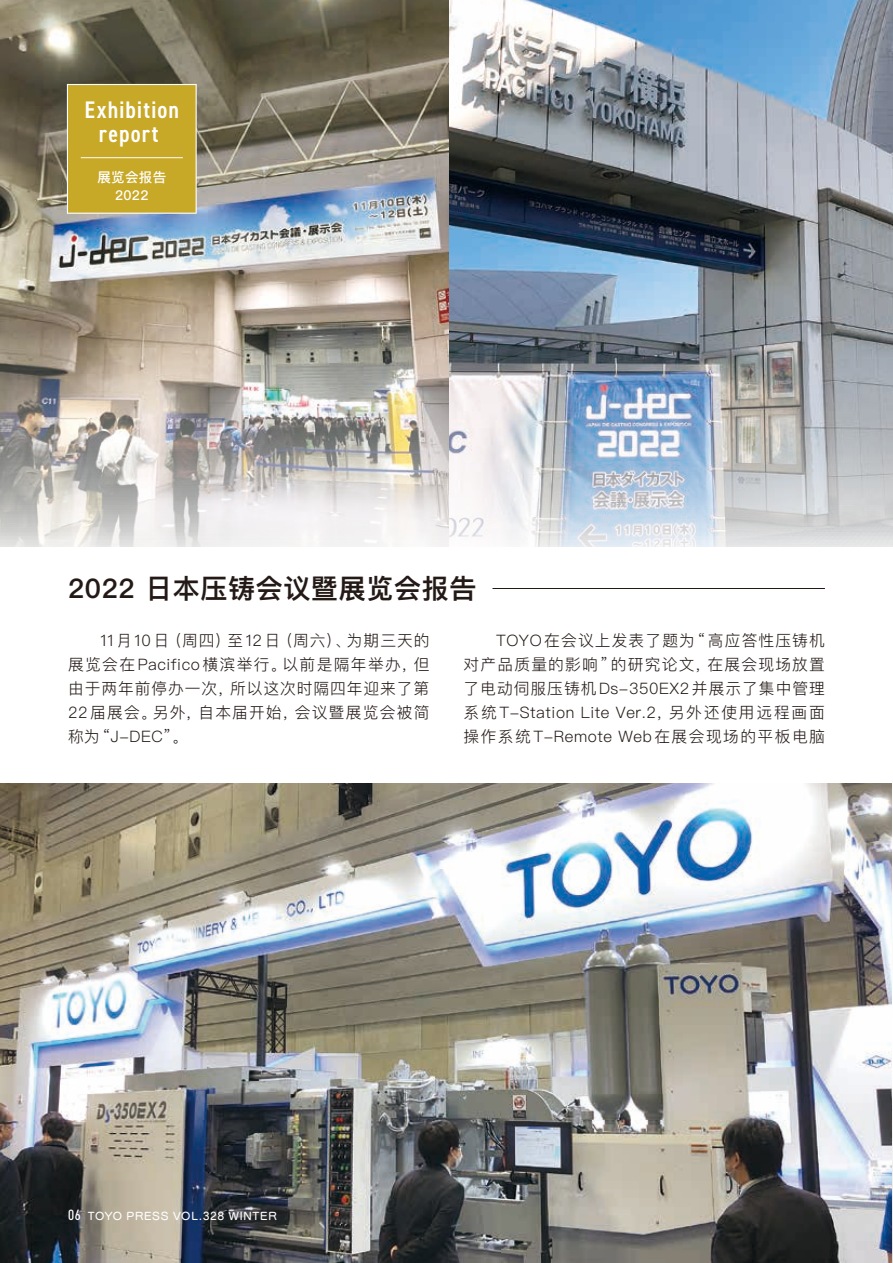
<style>
.page{position:relative;width:893px;height:1263px;background:#fff}
.page>*{position:absolute;margin:0;border:0;box-sizing:border-box;transform-origin:0 0}
.t1{font:600 27px "Ping Fang SC";letter-spacing:.025em;color:#231916}
.t2{font:600 condensed 24px/23.9px "DIN2014";letter-spacing:.045em;color:#fff;text-align:center}
.t3{font:300 15.75px/24px "Ping Fang SC";letter-spacing:.06em;color:#231916;text-align:justify}
.t4{font:500 13.5px/18px "Ping Fang SC";letter-spacing:.025em;color:#fff;text-align:center}
.t5{font:10.5px "Seurat Pro N DB";letter-spacing:.065em;color:#fff}
.s1{font-family:"DIN2014";font-stretch:condensed;font-size:15px}
</style>
<div class="page">
<img style="left:0;top:783px;width:892px;height:480px">
<img style="left:892px;top:631px;width:1px;height:632px">
<img style="left:449px;top:0;width:444px;height:635px">
<img style="left:0;top:0;width:449px;height:547px">
<div style="left:67px;top:84px;width:130px;height:130px;background:#c8a827"></div>
<hr style="left:81px;top:157px;width:102px;height:1px;background:#fff">
<svg style="left:449px;top:566px;width:29px;height:40px"></svg>
<hr style="left:492px;top:588px;width:333px;height:1px;background:#231916">
<h2 class="t2" style="left:84px;top:97px;width:96px">Exhibition report</h2>
<p class="t4" style="left:97px;top:168px;width:70px">展览会报告<br>2022</p>
<h1 class="t1" style="left:68px;top:572px;width:410px">2022 日本压铸会议暨展览会报告</h1>
<p class="t3" style="left:68px;top:628px;width:363px">　　11月10日（周四）至12日（周六）、为期三天的展览会在Pacifico横滨举行。以前是隔年举办，但由于两年前停办一次，所以这次时隔四年迎来了第22届展会。另外，自本届开始，会议暨展览会被简称为“J-DEC”。</p>
<p class="t3" style="left:463px;top:628px;width:363px">　　TOYO在会议上发表了题为“高应答性压铸机对产品质量的影响”的研究论文，在展会现场放置了电动伺服压铸机Ds-350EX2并展示了集中管理系统 T-Station Lite Ver.2，另外还使用远程画面操作系统T-Remote Web在展会现场的平板电脑</p>
<p class="t5" style="left:68px;top:1209px;width:210px"><span class="s1">06</span> TOYO PRESS VOL.328 WINTER</p>
</div>
